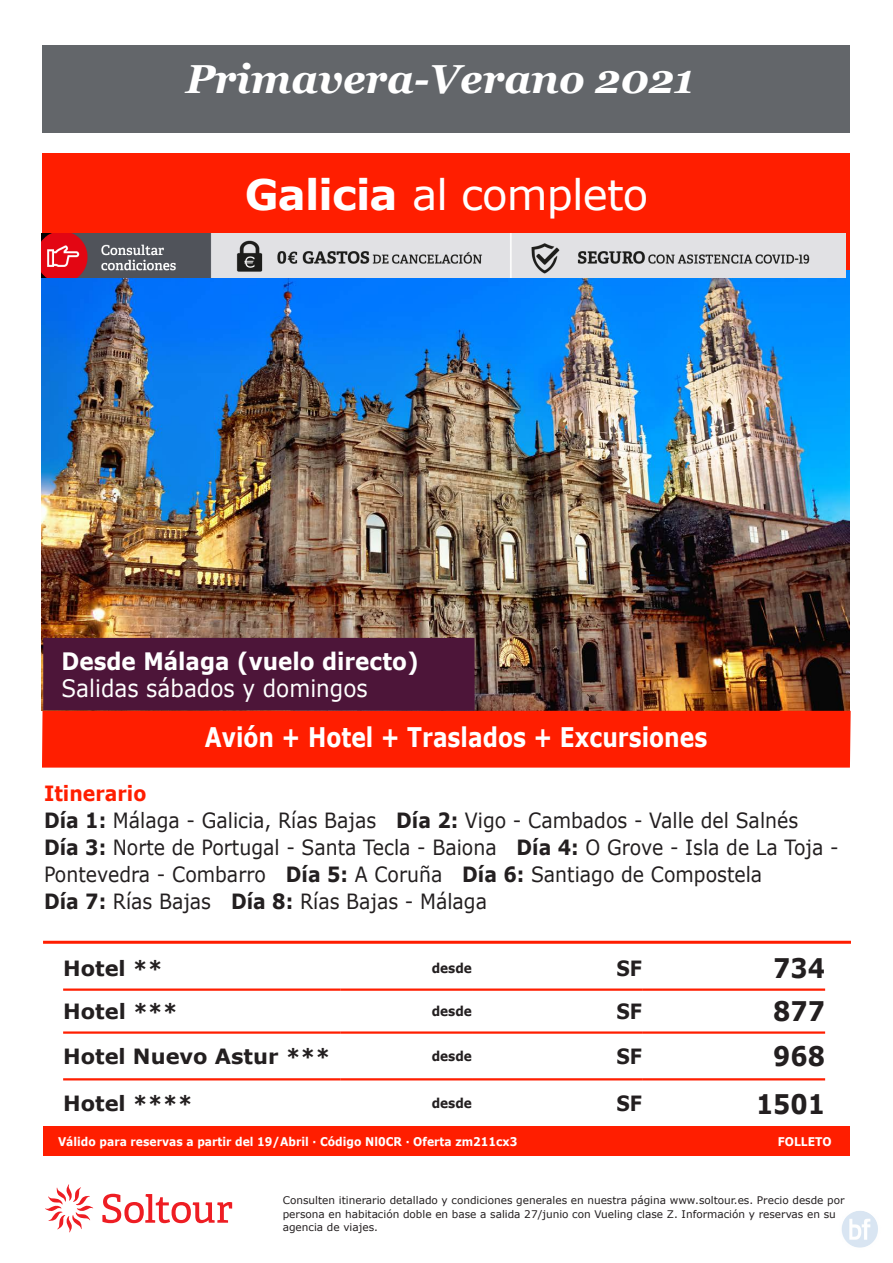
<style>
.page{position:relative;width:893px;height:1263px;background:#fff}
.page>*{position:absolute;margin:0;border:0;box-sizing:border-box;transform-origin:0 0}
.t1{font:42px "Verdana";letter-spacing:-.02em;color:#fff}
.t2{font:italic 700 40.5px "Georgia";color:#fff}
.t3{font:700 27px "Verdana";color:#fff;scale:.81 1}
.t4{font:700 27px "Verdana";color:#231f20;scale:.9 1}
.t5{font:700 24px "Verdana";color:#fff;scale:.9 1}
.t6{font:24px "Verdana";color:#fff;scale:.9 1}
.t7{font:21px/27px "Verdana";color:#231f20;scale:.9 1}
.t8{font:700 21px "Verdana";color:#231f20}
.t9{font:700 21px "Verdana";color:#231f20;scale:.9 1}
.t10{font:700 13.5px "Verdana";color:#231f20;scale:.9 1}
.t11{font:700 12px "Verdana";color:#fff;scale:.9 1}
.t12{font:10.5px/13.5px "Verdana";color:#231f20}
.s1{font-weight:700}
.s2{font-weight:700;color:#ff1e00}
</style>
<div class="page">
<div style="left:43px;top:1127px;width:807px;height:29px;background:#ff1e00"></div>
<div style="left:42px;top:45px;width:808px;height:88px;background:#63666a"></div>
<hr style="left:43px;top:941px;width:808px;height:3px;background:#ff1e00">
<img style="left:42px;top:270px;width:808px;height:441px">
<div style="left:42px;top:153px;width:808px;height:117px;background:#ff1e00"></div>
<div style="left:42px;top:711px;width:809px;height:57px;background:#ff1e00"></div>
<img style="left:42px;top:234px;width:804px;height:44px">
<div style="left:43px;top:638px;width:432px;height:73px;background:#4d1539"></div>
<hr style="left:63px;top:988px;width:277px;height:3px;background:#ff1e00">
<hr style="left:340px;top:988px;width:132px;height:3px;background:#ff1e00">
<hr style="left:472px;top:988px;width:170px;height:3px;background:#ff1e00">
<hr style="left:642px;top:988px;width:183px;height:3px;background:#ff1e00">
<hr style="left:63px;top:1031px;width:277px;height:3px;background:#ff1e00">
<hr style="left:340px;top:1031px;width:132px;height:3px;background:#ff1e00">
<hr style="left:472px;top:1031px;width:170px;height:3px;background:#ff1e00">
<hr style="left:642px;top:1031px;width:183px;height:3px;background:#ff1e00">
<hr style="left:63px;top:1078px;width:277px;height:2px;background:#ff1e00">
<hr style="left:340px;top:1078px;width:132px;height:2px;background:#ff1e00">
<hr style="left:472px;top:1078px;width:170px;height:2px;background:#ff1e00">
<hr style="left:642px;top:1078px;width:183px;height:2px;background:#ff1e00">
<svg style="left:45px;top:1184px;width:187px;height:48px"></svg>
<img style="left:841px;top:1211px;width:37px;height:37px">
<h2 class="t2" style="left:186px;top:53px;width:510px">Primavera-Verano 2021</h2>
<h1 class="t1" style="left:245px;top:166px;width:405px"><span class="s1">Galicia</span> al completo</h1>
<p class="t5" style="left:61px;top:644px;width:399px">Desde Málaga (vuelo directo)</p>
<p class="t6" style="left:61px;top:672px;width:342px">Salidas sábados y domingos</p>
<p class="t3" style="left:205px;top:718px;width:622px">Avión + Hotel + Traslados + Excursiones</p>
<p class="t7" style="left:44px;top:780px;width:884px"><span class="s2">Itinerario<br></span><span class="s1">Día 1:</span> Málaga - Galicia, Rías Bajas <span class="s1">Día 2:</span> Vigo - Cambados - Valle del Salnés<br><span class="s1">Día 3:</span> Norte de Portugal - Santa Tecla - Baiona <span class="s1">Día 4:</span> O Grove - Isla de La Toja - Pontevedra - Combarro <span class="s1">Día 5:</span> A Coruña <span class="s1">Día 6:</span> Santiago de Compostela<br><span class="s1">Día 7:</span> Rías Bajas <span class="s1">Día 8:</span> Rías Bajas - Málaga</p>
<p class="t8" style="left:63px;top:953px;width:101px">Hotel **</p>
<p class="t10" style="left:432px;top:958px;width:46px">desde</p>
<p class="t9" style="left:616px;top:953px;width:30px">SF</p>
<p class="t4" style="left:773px;top:949px;width:59px">734</p>
<p class="t8" style="left:63px;top:996px;width:116px">Hotel ***</p>
<p class="t10" style="left:432px;top:1002px;width:46px">desde</p>
<p class="t9" style="left:616px;top:996px;width:30px">SF</p>
<p class="t4" style="left:773px;top:992px;width:59px">877</p>
<p class="t8" style="left:63px;top:1041px;width:269px">Hotel Nuevo Astur ***</p>
<p class="t10" style="left:432px;top:1047px;width:46px">desde</p>
<p class="t9" style="left:616px;top:1041px;width:30px">SF</p>
<p class="t4" style="left:773px;top:1037px;width:59px">968</p>
<p class="t8" style="left:63px;top:1089px;width:131px">Hotel ****</p>
<p class="t10" style="left:432px;top:1094px;width:46px">desde</p>
<p class="t9" style="left:616px;top:1089px;width:30px">SF</p>
<p class="t4" style="left:756px;top:1085px;width:78px">1501</p>
<p class="t11" style="left:58px;top:1133px;width:512px">Válido para reservas a partir del 19/Abril · Código Nl0CR · Oferta zm211cx3</p>
<p class="t11" style="left:778px;top:1133px;width:61px">FOLLETO</p>
<p class="t12" style="left:283px;top:1193px;width:563px">Consulten itinerario detallado y condiciones generales en nuestra página www.soltour.es. Precio desde por persona en habitación doble en base a salida 27/junio con Vueling clase Z. Información y reservas en su agencia de viajes.</p>
</div>
